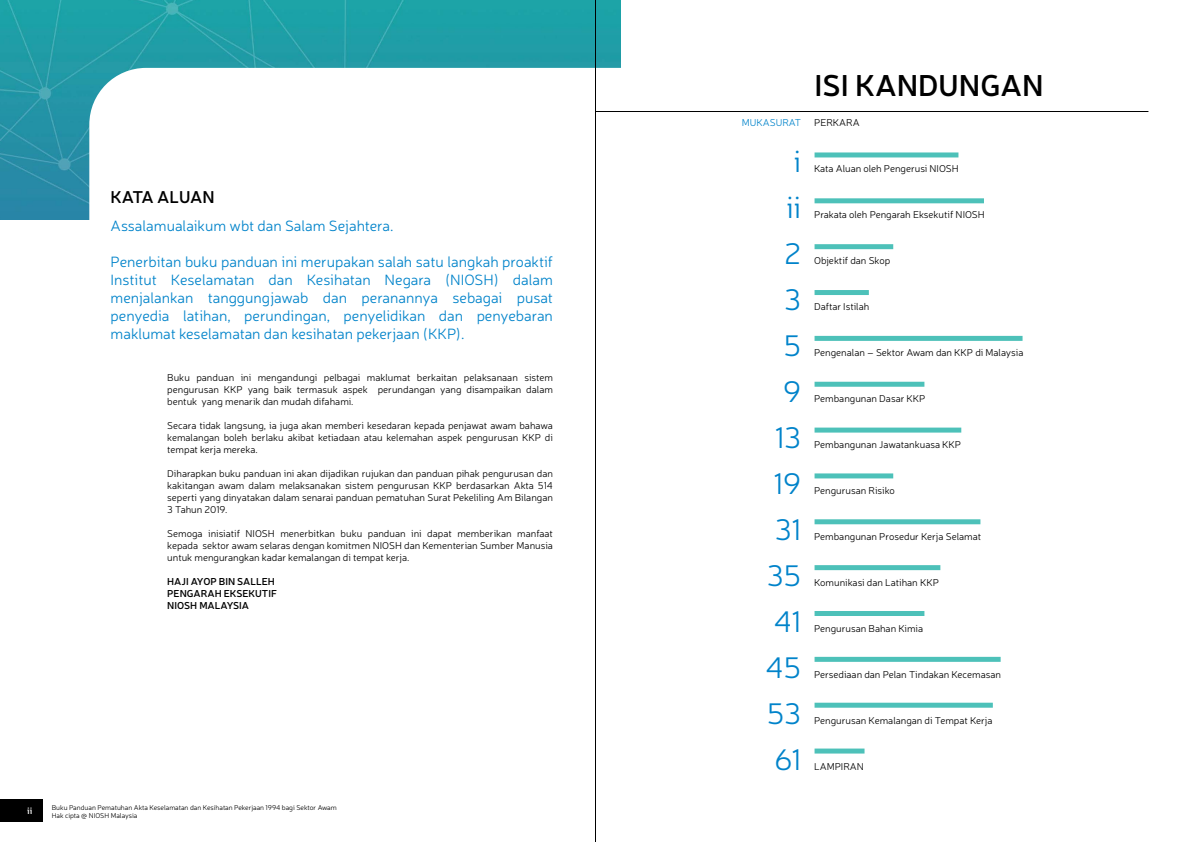
<style>
.page{position:relative;width:1191px;height:842px;background:#fff}
.page>*{position:absolute;margin:0;border:0;box-sizing:border-box;transform-origin:0 0}
.t1{font:300 30px "Neris";letter-spacing:-.01em;color:#0083ca}
.t2{font:600 30px "Neris";color:#000}
.t3{font:600 17px "Neris";letter-spacing:-.01em;color:#000}
.t4{font:300 15px/18px "Neris";color:#0083ca;text-align:justify}
.t5{font:300 10px/12px "Neris";color:#000;text-align:justify}
.t6{font:600 10px/12px "Neris";color:#000}
.t7{font:300 10px "Neris";color:#0083ca}
.t8{font:600 9px "Neris";color:#fff}
.t9{font:300 7px/8.4px "Neris";color:#000}
</style>
<div class="page">
<img style="left:0;top:0;width:620px;height:220px">
<svg style="left:89px;top:68px;width:531px;height:152px"></svg>
<hr style="left:595px;top:111px;width:553px;height:1px;background:#000">
<div style="left:814px;top:152px;width:144px;height:5px;background:#4dc1b9"></div>
<div style="left:814px;top:198px;width:170px;height:5px;background:#4dc1b9"></div>
<div style="left:814px;top:244px;width:79px;height:5px;background:#4dc1b9"></div>
<div style="left:814px;top:290px;width:55px;height:5px;background:#4dc1b9"></div>
<div style="left:814px;top:336px;width:208px;height:5px;background:#4dc1b9"></div>
<div style="left:814px;top:382px;width:110px;height:5px;background:#4dc1b9"></div>
<div style="left:814px;top:428px;width:147px;height:5px;background:#4dc1b9"></div>
<div style="left:814px;top:473px;width:79px;height:5px;background:#4dc1b9"></div>
<div style="left:814px;top:519px;width:166px;height:5px;background:#4dc1b9"></div>
<div style="left:814px;top:565px;width:126px;height:5px;background:#4dc1b9"></div>
<div style="left:814px;top:611px;width:110px;height:5px;background:#4dc1b9"></div>
<div style="left:814px;top:657px;width:186px;height:5px;background:#4dc1b9"></div>
<div style="left:814px;top:703px;width:178px;height:5px;background:#4dc1b9"></div>
<div style="left:814px;top:748px;width:50px;height:5px;background:#4dc1b9"></div>
<div style="left:0;top:799px;width:43px;height:22px;background:#000"></div>
<hr style="left:595px;top:0;width:1px;height:842px;background:#000">
<h2 class="t3" style="left:111px;top:185px;width:105px">KATA ALUAN</h2>
<h3 class="t4" style="left:111px;top:216px;width:284px">Assalamualaikum wbt dan Salam Sejahtera.</h3>
<p class="t4" style="left:111px;top:252px;width:444px">Penerbitan buku panduan ini merupakan salah satu langkah proaktif Institut Keselamatan dan Kesihatan Negara (NIOSH) dalam menjalankan tanggungjawab dan peranannya sebagai pusat penyedia latihan, perundingan, penyelidikan dan penyebaran maklumat keselamatan dan kesihatan pekerjaan (KKP).</p>
<p class="t5" style="left:167px;top:371px;width:387px">Buku panduan ini mengandungi pelbagai maklumat berkaitan pelaksanaan sistem pengurusan KKP yang baik termasuk aspek perundangan yang disampaikan dalam bentuk yang menarik dan mudah difahami.</p>
<p class="t5" style="left:167px;top:419px;width:387px">Secara tidak langsung, ia juga akan memberi kesedaran kepada penjawat awam bahawa kemalangan boleh berlaku akibat ketiadaan atau kelemahan aspek pengurusan KKP di tempat kerja mereka.</p>
<p class="t5" style="left:167px;top:467px;width:387px">Diharapkan buku panduan ini akan dijadikan rujukan dan panduan pihak pengurusan dan kakitangan awam dalam melaksanakan sistem pengurusan KKP berdasarkan Akta 514 seperti yang dinyatakan dalam senarai panduan pematuhan Surat Pekeliling Am Bilangan 3 Tahun 2019.</p>
<p class="t5" style="left:167px;top:527px;width:387px">Semoga inisiatif NIOSH menerbitkan buku panduan ini dapat memberikan manfaat kepada sektor awam selaras dengan komitmen NIOSH dan Kementerian Sumber Manusia untuk mengurangkan kadar kemalangan di tempat kerja.</p>
<p class="t6" style="left:167px;top:575px;width:111px">HAJI AYOP BIN SALLEH<br>PENGARAH EKSEKUTIF<br>NIOSH MALAYSIA</p>
<p class="t8" style="left:27px;top:804px;width:7px">ii</p>
<p class="t8" style="left:27px;top:804px;width:7px">4</p>
<p class="t9" style="left:52px;top:803px;width:287px">Buku Panduan Pematuhan Akta Keselamatan dan Kesihatan Pekerjaan 1994 bagi Sektor Awam<br>Hak cipta @ NIOSH Malaysia</p>
<h1 class="t2" style="left:814px;top:65px;width:231px">ISI KANDUNGAN</h1>
<p class="t7" style="left:742px;top:116px;width:61px">MUKASURAT</p>
<p class="t5" style="left:814px;top:116px;width:47px">PERKARA</p>
<h1 class="t1" style="left:793px;top:143px;width:9px">i</h1>
<p class="t5" style="left:814px;top:162px;width:146px">Kata Aluan oleh Pengerusi NIOSH</p>
<h1 class="t1" style="left:786px;top:189px;width:17px">ii</h1>
<h1 class="t1" style="left:784px;top:235px;width:19px">2</h1>
<h1 class="t1" style="left:784px;top:281px;width:18px">3</h1>
<h1 class="t1" style="left:783px;top:327px;width:19px">5</h1>
<h1 class="t1" style="left:783px;top:373px;width:20px">9</h1>
<h1 class="t1" style="left:774px;top:419px;width:28px">13</h1>
<h1 class="t1" style="left:773px;top:465px;width:29px">19</h1>
<h1 class="t1" style="left:775px;top:511px;width:28px">31</h1>
<h1 class="t1" style="left:767px;top:557px;width:36px">35</h1>
<h1 class="t1" style="left:774px;top:603px;width:29px">41</h1>
<h1 class="t1" style="left:765px;top:649px;width:37px">45</h1>
<h1 class="t1" style="left:767px;top:695px;width:36px">53</h1>
<h1 class="t1" style="left:774px;top:741px;width:28px">61</h1>
<p class="t5" style="left:814px;top:208px;width:172px">Prakata oleh Pengarah Eksekutif NIOSH</p>
<p class="t5" style="left:814px;top:254px;width:78px">Objektif dan Skop</p>
<p class="t5" style="left:814px;top:300px;width:57px">Daftar Istilah</p>
<p class="t5" style="left:814px;top:346px;width:211px">Pengenalan – Sektor Awam dan KKP di Malaysia</p>
<p class="t5" style="left:814px;top:392px;width:113px">Pembangunan Dasar KKP</p>
<p class="t5" style="left:814px;top:438px;width:148px">Pembangunan Jawatankuasa KKP</p>
<p class="t5" style="left:814px;top:484px;width:82px">Pengurusan Risiko</p>
<p class="t5" style="left:814px;top:530px;width:168px">Pembangunan Prosedur Kerja Selamat</p>
<p class="t5" style="left:814px;top:576px;width:126px">Komunikasi dan Latihan KKP</p>
<p class="t5" style="left:814px;top:622px;width:111px">Pengurusan Bahan Kimia</p>
<p class="t5" style="left:814px;top:668px;width:188px">Persediaan dan Pelan Tindakan Kecemasan</p>
<p class="t5" style="left:814px;top:714px;width:180px">Pengurusan Kemalangan di Tempat Kerja</p>
<p class="t5" style="left:814px;top:760px;width:51px">LAMPIRAN</p>
</div>
